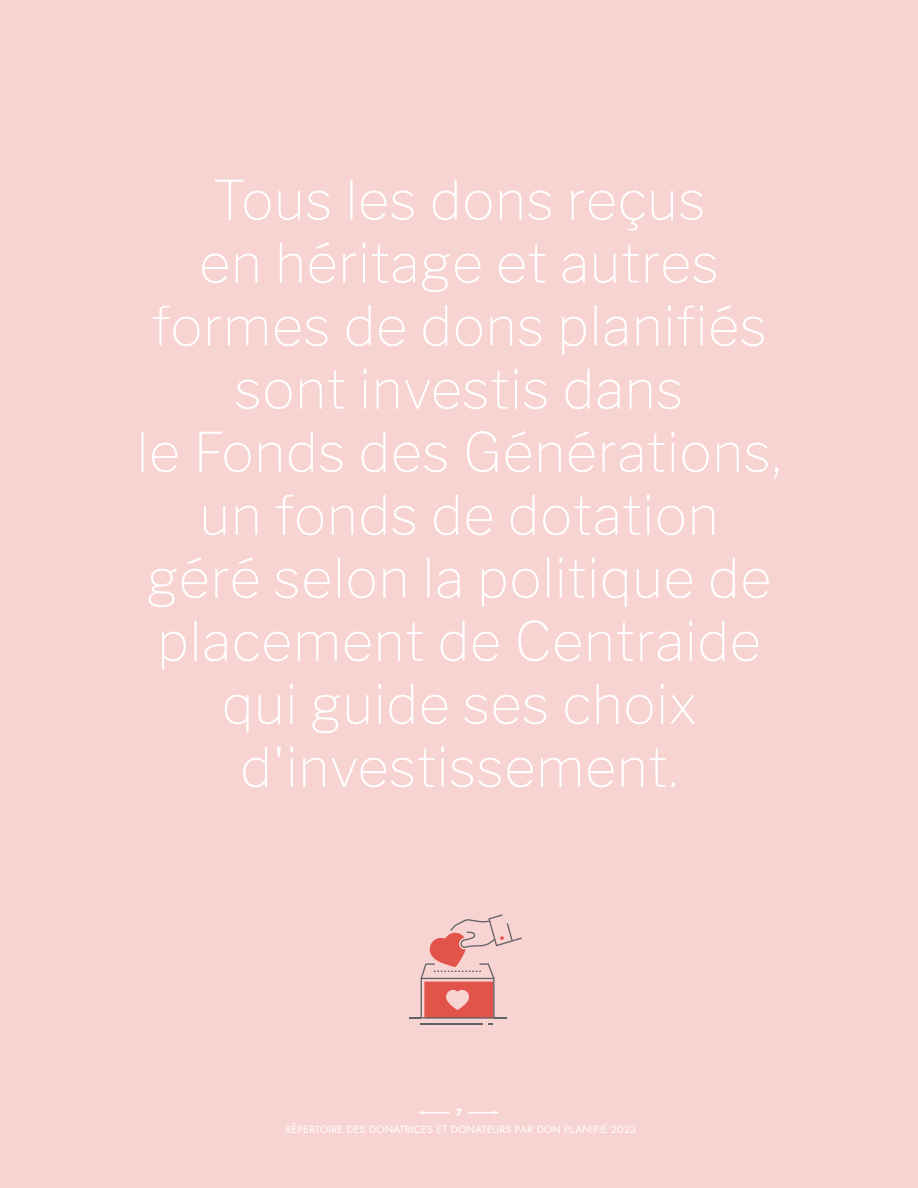
<style>
.page{position:relative;width:918px;height:1188px;background:#f7d3d2}
.page>*{position:absolute;margin:0;border:0;box-sizing:border-box;transform-origin:0 0}
.t1{font:100 54px/63px "Libre Franklin";letter-spacing:.01em;color:#fff;text-align:center}
.t2{font:10.5px "Jost";letter-spacing:.02em;color:#fff}
.t3{font:700 10.5px "Jost";color:#fff}
</style>
<div class="page">
<svg style="left:410px;top:914px;width:112px;height:111px"></svg>
<svg style="left:419px;top:1111px;width:31px;height:4px"></svg>
<svg style="left:468px;top:1111px;width:31px;height:4px"></svg>
<p class="t1" style="left:137px;top:171px;width:647px">Tous les dons reçus<br>en héritage et autres formes de dons planifiés sont investis dans<br>le Fonds des Générations, un fonds de dotation géré selon la politique de placement de Centraide qui guide ses choix d'investissement.</p>
<p class="t3" style="left:456px;top:1106px;width:8px">7</p>
<p class="t2" style="left:285px;top:1123px;width:352px">RÉPERTOIRE DES DONATRICES ET DONATEURS PAR DON PLANIFIÉ 2023</p>
</div>
